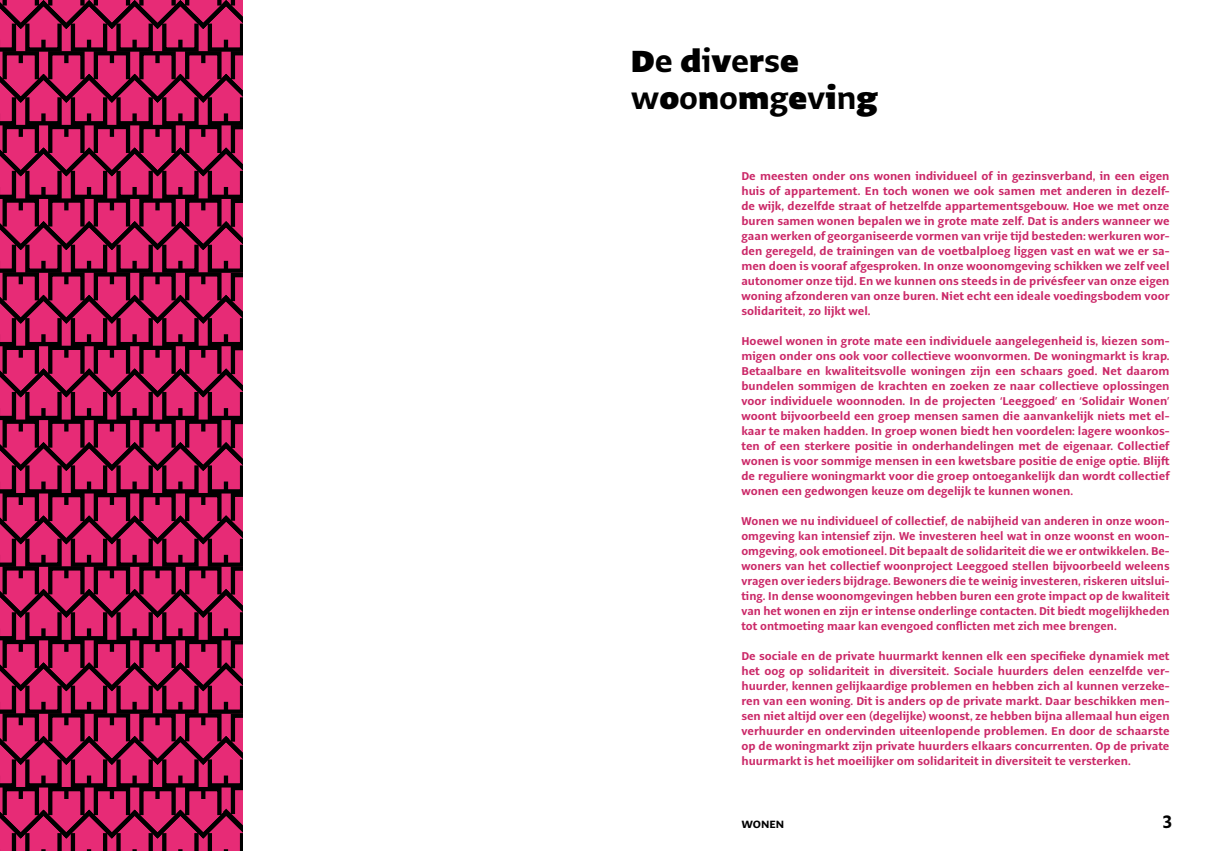
<style>
.page{position:relative;width:1205px;height:851px;background:#fff}
.page>*{position:absolute;margin:0;border:0;box-sizing:border-box;transform-origin:0 0}
.t1{font:900 36.25px/37.5px "Greta Arabic AR+LT";color:#000}
.t2{font:700 21.25px "Greta Arabic AR+LT";color:#000}
.t3{font:700 12.5px/15px "Alto Pro";color:#cb2868;text-align:justify}
.t4{font:700 12.5px "Greta Arabic AR+LT";color:#000}
.s1{font-weight:700}
</style>
<div class="page">
<svg style="left:0;top:0;width:243px;height:851px;background:#9c1d4f"></svg>
<h1 class="t1" style="left:631px;top:40px;width:248px">D<span class="s1">e</span> d<span class="s1">i</span>v<span class="s1">e</span>r<span class="s1">s</span>e <span class="s1">w</span>o<span class="s1">o</span>n<span class="s1">o</span>m<span class="s1">g</span>e<span class="s1">v</span>i<span class="s1">n</span>g</h1>
<p class="t3" style="left:741px;top:168px;width:430px">De meesten onder ons wonen individueel of in gezinsverband, in een eigen</p>
<p class="t3" style="left:741px;top:198px;width:430px">de wijk, dezelfde straat of hetzelfde appartementsgebouw. Hoe we met onze</p>
<p class="t3" style="left:741px;top:183px;width:430px">huis of appartement. En toch wonen we ook samen met anderen in dezelf-</p>
<p class="t3" style="left:741px;top:213px;width:430px">buren samen wonen bepalen we in grote mate zelf. Dat is anders wanneer we</p>
<p class="t3" style="left:741px;top:258px;width:430px">men doen is vooraf afgesproken In. onze woonomgeving schikken we zelf veel</p>
<p class="t3" style="left:741px;top:228px;width:430px">gaan werken of georganiseerde vormen van vrije tijd besteden: werkuren wor-</p>
<p class="t3" style="left:741px;top:273px;width:430px">autonomer onze tijd. En we kunnen ons steeds in de privésfeer van onze eigen woning afzonderen van onze buren. Niet echt een ideale voedingsbodem voor solidariteit, zo lijkt wel.</p>
<p class="t3" style="left:741px;top:348px;width:430px">migen onder ons ook voor collectieve woonvormen. De woningmarkt is krap.</p>
<p class="t3" style="left:741px;top:243px;width:430px">den geregeld, de trainingen van de voetbalploeg liggen vast en wat we er sa-</p>
<p class="t3" style="left:741px;top:333px;width:430px">Hoewel wonen in grote mate een individuele aangelegenheid is, kiezen som-</p>
<p class="t3" style="left:741px;top:363px;width:430px">Betaalbare en kwaliteitsvolle woningen zijn een schaars goed. Net daarom bundelen sommigen de krachten en zoeken ze naar collectieve oplossingen voor individuele woonnoden. In de projecten ‘Leeggoed’ en ‘Solidair Wonen‘</p>
<p class="t3" style="left:741px;top:438px;width:429px">ten of een sterkere positie in onderhandelingen met de eigenaar. Collectief</p>
<p class="t3" style="left:741px;top:408px;width:430px">woont bijvoorbeeld een groep mensen samen die aanvankelijk niets met el-</p>
<p class="t3" style="left:741px;top:453px;width:430px">wonen is voor sommige mensen in een kwetsbare positie de enige optie. Blijft de reguliere woningmarkt voor die groep ontoegankelijk dan wordt collectief wonen een gedwongen keuze om degelijk te kunnen wonen.</p>
<p class="t3" style="left:741px;top:423px;width:430px">kaar te maken hadden In. groep wonen biedt hen voordelen: lagere woonkos-</p>
<p class="t3" style="left:741px;top:513px;width:430px">Wonen we nu individueel of collectief, de nabijheid van anderen in onze woon-</p>
<p class="t3" style="left:741px;top:528px;width:430px">omgeving kan intensief zijn. We investeren heel wat in onze woonst en woon-</p>
<p class="t3" style="left:741px;top:543px;width:430px">omgeving, ook emotioneel. Dit bepaalt de solidariteit die we er ontwikkelen. Be-</p>
<p class="t3" style="left:741px;top:558px;width:430px">woners van het collectief woonproject Leeggoed stellen bijvoorbeeld weleens</p>
<p class="t3" style="left:741px;top:573px;width:430px">vragen over ieders bijdrage. Bewoners die te weinig investeren, riskeren uitslui-</p>
<p class="t3" style="left:741px;top:603px;width:430px">van het wonen en zijn er intense onderlinge contacten. Dit biedt mogelijkheden tot ontmoeting maar kan evengoed conflicten met zich mee brengen.</p>
<p class="t3" style="left:741px;top:648px;width:430px">De sociale en de private huurmarkt kennen elk een specifieke dynamiek met</p>
<p class="t3" style="left:741px;top:588px;width:430px">ting In. dense woonomgevingen hebben buren een grote impact op de kwaliteit</p>
<p class="t3" style="left:741px;top:663px;width:430px">het oog op solidariteit in diversiteit. Sociale huurders delen eenzelfde ver-</p>
<p class="t3" style="left:741px;top:678px;width:430px">huurder, kennen gelijkaardige problemen en hebben zich al kunnen verzeke-</p>
<p class="t3" style="left:741px;top:693px;width:430px">ren van een woning. Dit is anders op de private markt. Daar beschikken men-</p>
<p class="t3" style="left:741px;top:708px;width:430px">sen niet altijd over een (degelijke) woonst, ze hebben bijna allemaal hun eigen</p>
<p class="t3" style="left:741px;top:723px;width:430px">verhuurder en ondervinden uiteenlopende problemen. En door de schaarste op de woningmarkt zijn private huurders elkaars concurrenten. Op de private huurmarkt is het moeilijker om solidariteit in diversiteit te versterken.</p>
<p class="t4" style="left:741px;top:813px;width:44px">WONEN</p>
<h2 class="t2" style="left:1162px;top:802px;width:11px">3</h2>
</div>
